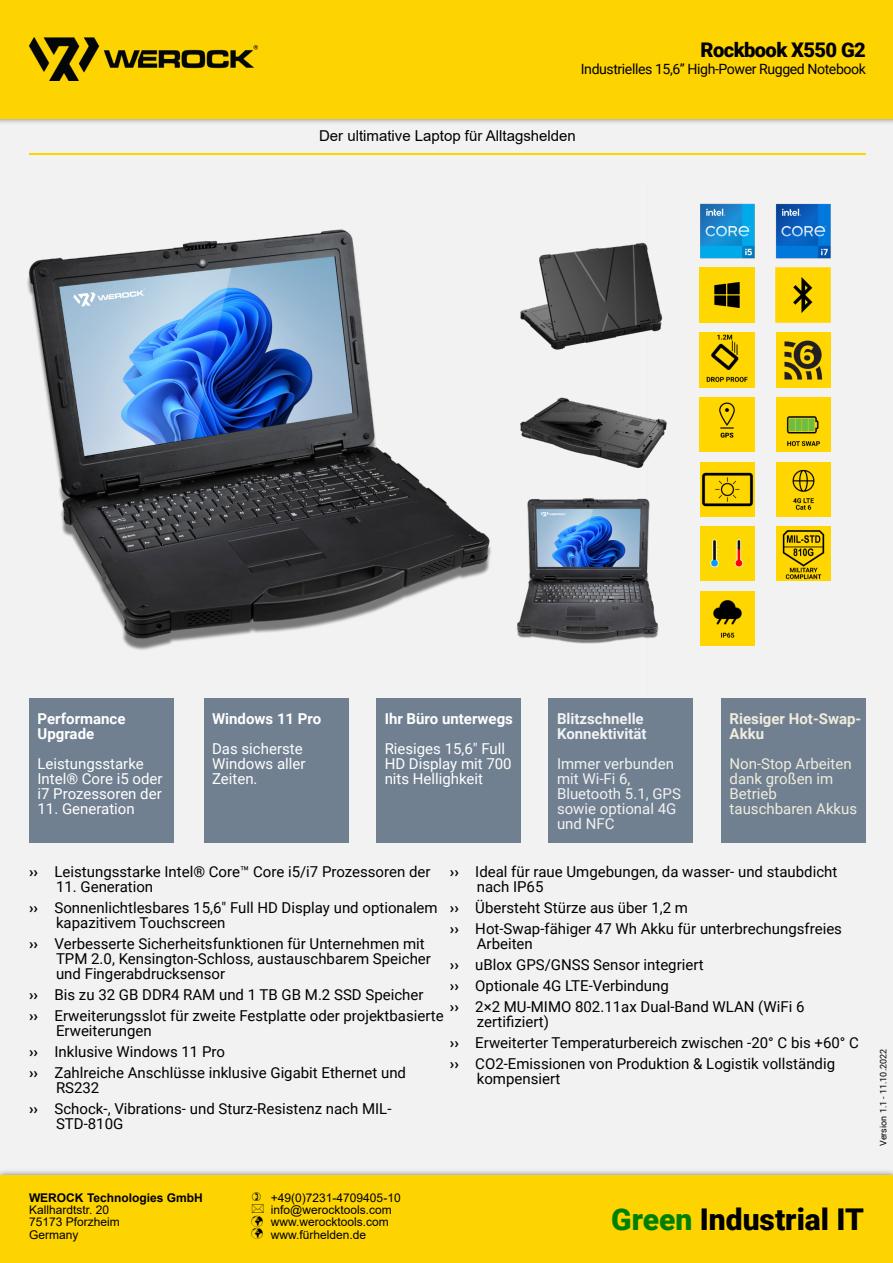
<style>
.page{position:relative;width:893px;height:1263px;background:#fff}
.page>*{position:absolute;margin:0;border:0;box-sizing:border-box;transform-origin:0 0}
.t1{font:900 30px "Roboto";color:#000}
.t2{font:900 20.1px "Roboto";letter-spacing:-.03em;color:#000}
.t3{font:15px/21px "Roboto";color:#000}
.t4{font:15px/15px "Roboto";color:#fff}
.t5{font:15px/15px "Roboto";color:#f2f2f2}
.t6{font:15px/15px "Roboto";color:#efecdd}
.t7{font:700 15px/15px "Roboto";color:#fff}
.t8{font:15px "Arial";color:#000}
.t9{font:700 15px/15px "Roboto";color:#f2f2f2}
.t10{font:700 15px/15px "Roboto";color:#efecdd}
.t11{font:14.1px "Roboto";letter-spacing:-.03em;color:#000}
.t12{font:12px/12.5px "Arial";color:#000}
.t13{font:700 12px "Arial";color:#000}
.t14{font:9px "Roboto";color:#000}
.s1{font-weight:700}
.s2{color:#008000}
</style>
<div class="page">
<div style="left:0;top:107px;width:893px;height:1150px;background:#f2f2f2"></div>
<div style="left:0;top:1175px;width:893px;height:88px;background:#fed400"></div>
<img style="left:0;top:118px;width:893px;height:5px">
<div style="left:0;top:0;width:893px;height:118px;background:#fed400"></div>
<hr style="left:29px;top:153px;width:837px;height:1px;background:#fed400">
<img style="left:29px;top:37px;width:228px;height:43px">
<div style="left:29px;top:698px;width:145px;height:145px;background:#708090"></div>
<div style="left:376px;top:698px;width:145px;height:145px;background:#708090"></div>
<div style="left:204px;top:698px;width:144px;height:145px;background:#708090"></div>
<div style="left:548px;top:698px;width:145px;height:145px;background:#708090"></div>
<div style="left:721px;top:698px;width:145px;height:145px;background:#708090"></div>
<img style="left:776px;top:295px;width:55px;height:28px">
<img style="left:700px;top:333px;width:54px;height:54px">
<img style="left:776px;top:397px;width:55px;height:55px">
<img style="left:700px;top:462px;width:54px;height:54px">
<img style="left:730px;top:591px;width:24px;height:54px">
<img style="left:776px;top:526px;width:54px;height:55px">
<img style="left:730px;top:526px;width:24px;height:55px">
<img style="left:700px;top:397px;width:54px;height:55px">
<img style="left:776px;top:462px;width:55px;height:55px">
<img style="left:776px;top:333px;width:55px;height:54px">
<img style="left:718px;top:295px;width:37px;height:27px">
<img style="left:700px;top:203px;width:131px;height:92px">
<img style="left:647px;top:218px;width:71px;height:162px">
<img style="left:647px;top:356px;width:49px;height:102px">
<img style="left:647px;top:476px;width:83px;height:170px">
<img style="left:27px;top:229px;width:620px;height:421px">
<h2 class="t2" style="left:701px;top:42px;width:167px">Rockbook X550 G2</h2>
<p class="t11" style="left:581px;top:64px;width:287px">Industrielles 15,6” High-Power Rugged Notebook</p>
<p class="t8" style="left:319px;top:130px;width:258px">Der ultimative Laptop für Alltagshelden</p>
<p class="t7" style="left:38px;top:713px;width:89px">Performance<br>Upgrade</p>
<p class="t4" style="left:38px;top:758px;width:127px">Leistungsstarke<br>Intel® Core i5 oder i7 Prozessoren der</p>
<p class="t4" style="left:38px;top:803px;width:99px">11. Generation</p>
<p class="t7" style="left:212px;top:713px;width:111px">Windows 11 Pro</p>
<p class="t4" style="left:212px;top:743px;width:95px">Das sicherste<br>Windows aller<br>Zeiten.</p>
<p class="t7" style="left:385px;top:713px;width:130px">Ihr Büro unterwegs</p>
<p class="t4" style="left:385px;top:743px;width:129px">Riesiges 15,6" Full<br>HD Display mit 700 nits Hellighkeit</p>
<p class="t9" style="left:557px;top:713px;width:91px">Blitzschnelle<br>Konnektivität</p>
<p class="t5" style="left:557px;top:758px;width:125px">Immer verbunden mit Wi-Fi 6,<br>Bluetooth 5.1, GPS sowie optional 4G und NFC</p>
<p class="t10" style="left:730px;top:713px;width:133px">Riesiger Hot-Swap-<br>Akku</p>
<p class="t6" style="left:730px;top:758px;width:129px">Non-Stop Arbeiten dank großen im<br>Betrieb tauschbaren Akkus</p>
<p class="t3" style="left:477px;top:865px;width:362px;line-height:15px;text-indent:-27px"><span class="s1">››</span> Ideal für raue Umgebungen, da wasser- und staubdicht nach IP65</p>
<p class="t3" style="left:450px;top:898px;width:394px"><span class="s1">››</span> Übersteht Stürze aus über 1,2 m<br><span class="s1">››</span> Hot-Swap-fähiger 47 Wh Akku für unterbrechungsfreies</p>
<p class="t3" style="left:450px;top:934px;width:356px;text-indent:27px">Arbeiten<br><span class="s1">››</span> uBlox GPS/GNSS Sensor integriert<br><span class="s1">››</span> Optionale 4G LTE-Verbindung<br><span class="s1">››</span> 2×2 MU-MIMO 802.11ax Dual-Band WLAN (WiFi 6</p>
<p class="t3" style="left:450px;top:1012px;width:411px;text-indent:27px">zertifiziert)<br><span class="s1">››</span> Erweiterter Temperaturbereich zwischen -20° C bis +60° C <span class="s1">››</span> CO2-Emissionen von Produktion &amp; Logistik vollständig</p>
<p class="t3" style="left:477px;top:1069px;width:85px">kompensiert</p>
<p class="t3" style="left:29px;top:862px;width:403px"><span class="s1">››</span> Leistungsstarke Intel® Core™ Core i5/i7 Prozessoren der</p>
<p class="t3" style="left:29px;top:877px;width:410px;text-indent:27px">11. Generation<br><span class="s1">››</span> Sonnenlichtlesbares 15,6" Full HD Display und optionalem</p>
<p class="t3" style="left:29px;top:913px;width:397px;text-indent:27px">kapazitivem Touchscreen<br><span class="s1">››</span> Verbesserte Sicherheitsfunktionen für Unternehmen mit</p>
<p class="t3" style="left:56px;top:952px;width:376px;line-height:15px">TPM 2.0, Kensington-Schloss, austauschbarem Speicher und Fingerabdrucksensor</p>
<p class="t3" style="left:29px;top:985px;width:416px"><span class="s1">››</span> Bis zu 32 GB DDR4 RAM und 1 TB GB M.2 SSD Speicher<br><span class="s1">››</span> Erweiterungsslot für zweite Festplatte oder projektbasierte</p>
<p class="t3" style="left:29px;top:1021px;width:379px;text-indent:27px">Erweiterungen<br><span class="s1">››</span> Inklusive Windows 11 Pro<br><span class="s1">››</span> Zahlreiche Anschlüsse inklusive Gigabit Ethernet und</p>
<p class="t3" style="left:29px;top:1078px;width:364px;text-indent:27px">RS232<br><span class="s1">››</span> Schock-, Vibrations- und Sturz-Resistenz nach MIL-</p>
<p class="t3" style="left:56px;top:1114px;width:69px">STD-810G</p>
<p class="t14" style="left:880px;top:1146px;width:99px;rotate:-90deg">Version 1.1 - 11.10.2022</p>
<p class="t13" style="left:29px;top:1193px;width:175px">WEROCK Technologies GmbH</p>
<p class="t12" style="left:29px;top:1205px;width:92px">Kallhardtstr. 20<br>75173 Pforzheim<br>Germany</p>
<p class="t12" style="left:271px;top:1192px;width:131px">+49(0)7231-4709405-10 info@werocktools.com www.werocktools.com www.fürhelden.de</p>
<h1 class="t1" style="left:611px;top:1208px;width:254px"><span class="s2">Green</span> Industrial IT</h1>
</div>
